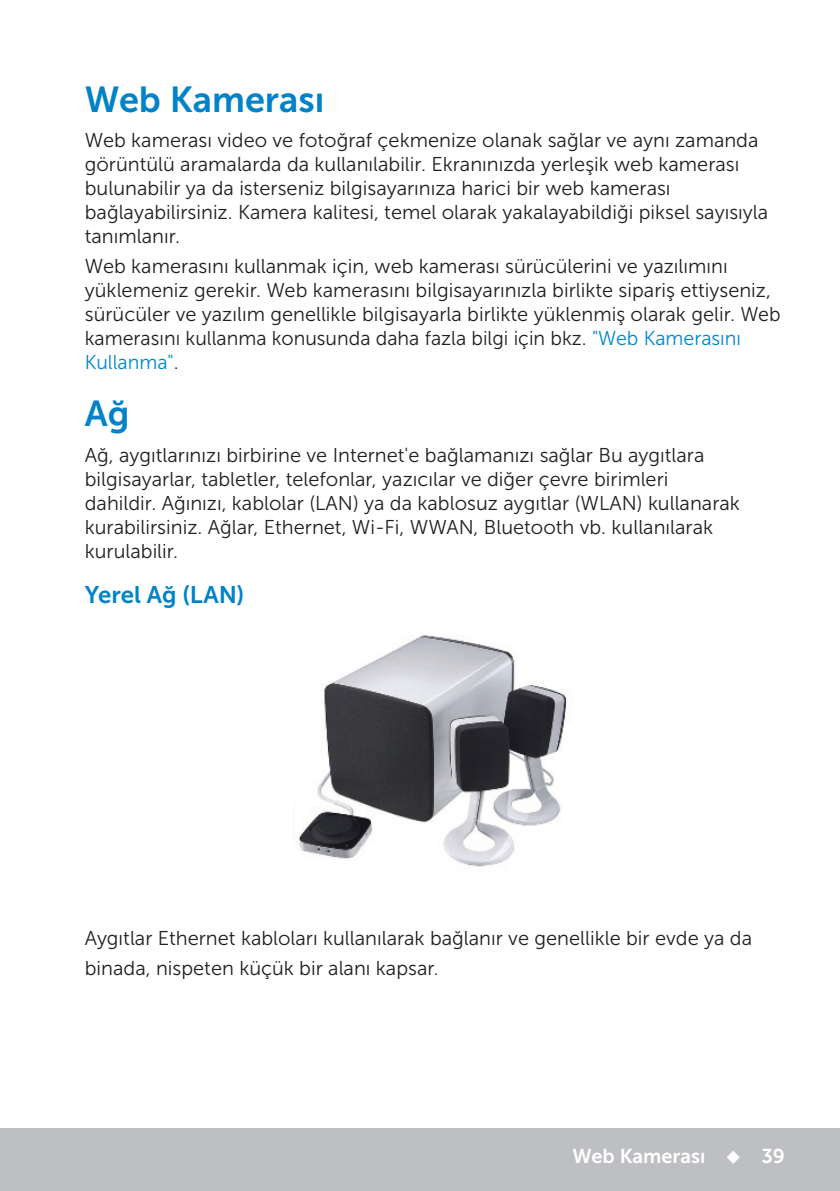
<style>
.page{position:relative;width:840px;height:1191px;background:#fff}
.page>*{position:absolute;margin:0;border:0;box-sizing:border-box;transform-origin:0 0}
.t1{font:36px "Museo Sans For Dell 700";color:#0082c8}
.t2{font:24px "Museo Sans For Dell 700";color:#0082c8}
.t3{font:20px/24px "Museo Sans For Dell 300";color:#231f20}
.t4{font:20px "Museo Sans For Dell 700";color:#fff}
.s1{color:#0087cb}
</style>
<div class="page">
<div style="left:0;top:1128px;width:839px;height:63px;background:#bebfc2"></div>
<img style="left:293px;top:635px;width:274px;height:232px">
<h1 class="t1" style="left:85px;top:80px;width:241px">Web Kamerası</h1>
<p class="t3" style="left:85px;top:129px;width:684px">Web kamerası video ve fotoğraf çekmenize olanak sağlar ve aynı zamanda görüntülü aramalarda da kullanılabilir. Ekranınızda yerleşik web kamerası bulunabilir ya da isterseniz bilgisayarınıza harici bir web kamerası bağlayabilirsiniz. Kamera kalitesi, temel olarak yakalayabildiği piksel sayısıyla tanımlanır.</p>
<p class="t3" style="left:85px;top:254px;width:697px">Web kamerasını kullanmak için, web kamerası sürücülerini ve yazılımını yüklemeniz gerekir. Web kamerasını bilgisayarınızla birlikte sipariş ettiyseniz, sürücüler ve yazılım genellikle bilgisayarla birlikte yüklenmiş olarak gelir. Web kamerasını kullanma konusunda daha fazla bilgi için bkz. <span class="s1">"Web Kamerasını Kullanma"</span>.</p>
<h1 class="t1" style="left:85px;top:394px;width:46px">Ağ</h1>
<p class="t3" style="left:85px;top:443px;width:656px">Ağ, aygıtlarınızı birbirine ve Internet'e bağlamanızı sağlar Bu aygıtlara bilgisayarlar, tabletler, telefonlar, yazıcılar ve diğer çevre birimleri dahildir. Ağınızı, kablolar (LAN) ya da kablosuz aygıtlar (WLAN) kullanarak kurabilirsiniz. Ağlar, Ethernet, Wi-Fi, WWAN, Bluetooth vb. kullanılarak kurulabilir.</p>
<p class="t2" style="left:85px;top:581px;width:161px">Yerel Ağ (LAN)</p>
<p class="t3" style="left:85px;top:923px;width:668px;line-height:29.6px">Aygıtlar Ethernet kabloları kullanılarak bağlanır ve genellikle bir evde ya da binada, nispeten küçük bir alanı kapsar.</p>
<p class="t4" style="left:572px;top:1144px;width:214px">Web Kamerası ◆ 39</p>
</div>
